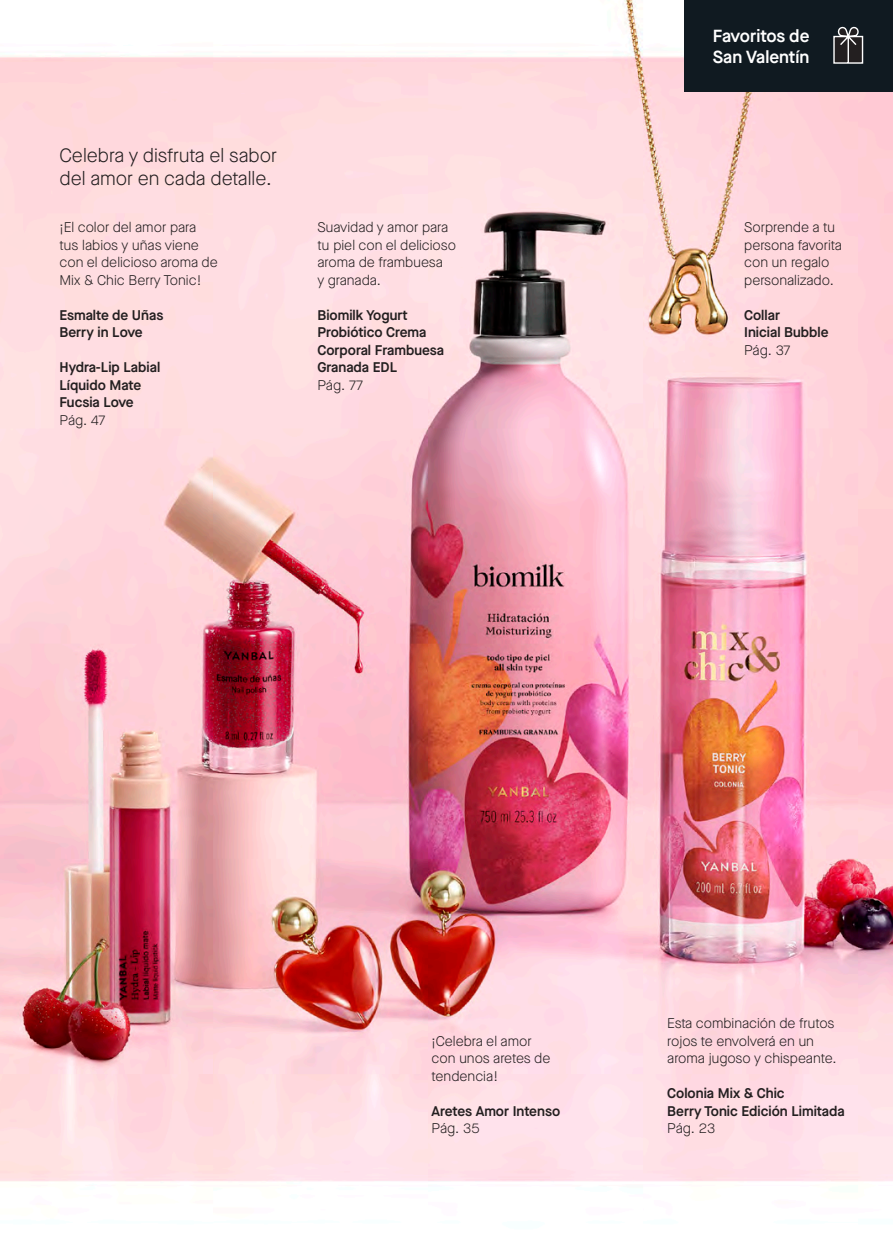
<style>
.page{position:relative;width:893px;height:1241px;background:#fff}
.page>*{position:absolute;margin:0;border:0;box-sizing:border-box;transform-origin:0 0}
.t1{font:300 19.25px/22.8px "Maison Neue";color:#231f20}
.t2{font:600 17.5px/21px "Maison Neue";color:#fff}
.t3{font:300 14px/17.5px "Maison Neue";color:#231f20}
.t4{font:600 14px/17.5px "Maison Neue";color:#231f20}
</style>
<div class="page">
<img style="left:0;top:0;width:893px;height:1182px">
<div style="left:685px;top:0;width:208px;height:92px;background:#101a21"></div>
<svg style="left:833px;top:26px;width:31px;height:38px"></svg>
<h1 class="t1" style="left:60px;top:144px;width:219px">Celebra y disfruta el sabor del amor en cada detalle.</h1>
<p class="t3" style="left:60px;top:218px;width:160px">¡El color del amor para tus labios y uñas viene con el delicioso aroma de<br>Mix &amp; Chic Berry Tonic!</p>
<p class="t4" style="left:60px;top:305px;width:105px">Esmalte de Uñas<br>Berry in Love</p>
<p class="t4" style="left:60px;top:358px;width:102px">Hydra-Lip Labial<br>Líquido Mate<br>Fucsia Love</p>
<p class="t3" style="left:60px;top:411px;width:48px">Pág. 47</p>
<p class="t3" style="left:317px;top:218px;width:140px">Suavidad y amor para tu piel con el delicioso aroma de frambuesa<br>y granada.</p>
<p class="t4" style="left:317px;top:305px;width:128px">Biomilk Yogurt<br>Probiótico Crema<br>Corporal Frambuesa<br>Granada EDL</p>
<p class="t3" style="left:317px;top:376px;width:47px">Pág. 77</p>
<p class="t2" style="left:713px;top:25px;width:98px">Favoritos de<br>San Valentín</p>
<p class="t3" style="left:744px;top:218px;width:99px">Sorprende a tu persona favorita con un regalo personalizado.</p>
<p class="t4" style="left:744px;top:305px;width:86px">Collar<br>Inicial Bubble</p>
<p class="t3" style="left:744px;top:341px;width:48px">Pág. 37</p>
<p class="t3" style="left:432px;top:1031px;width:120px">¡Celebra el amor con unos aretes de tendencia!</p>
<p class="t4" style="left:432px;top:1101px;width:130px">Aretes Amor Intenso</p>
<p class="t3" style="left:432px;top:1119px;width:50px">Pág. 35</p>
<p class="t3" style="left:667px;top:1014px;width:171px">Esta combinación de frutos rojos te envolverá en un aroma jugoso y chispeante.</p>
<p class="t4" style="left:667px;top:1084px;width:179px">Colonia Mix &amp; Chic<br>Berry Tonic Edición Limitada</p>
<p class="t3" style="left:667px;top:1119px;width:50px">Pág. 23</p>
</div>
